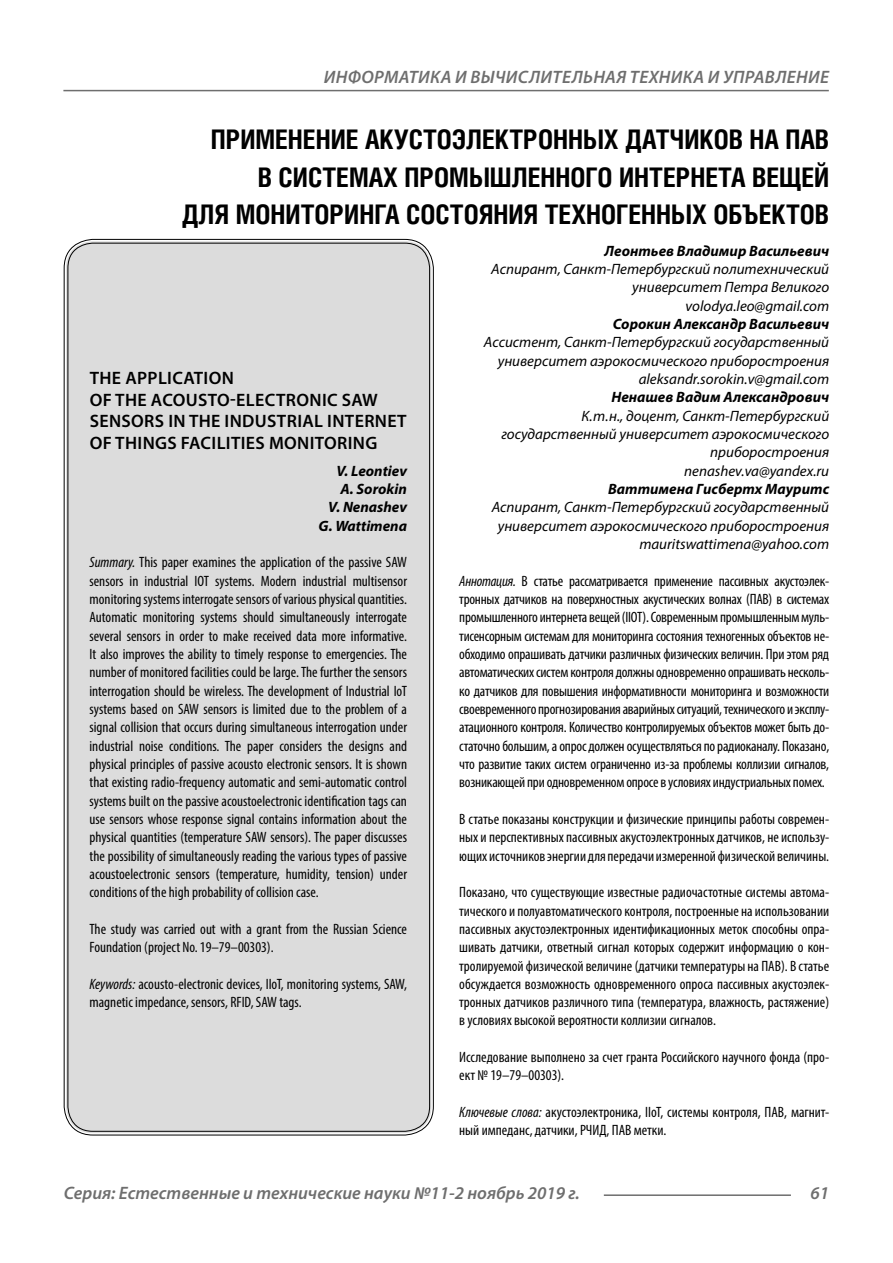
<style>
.page{position:relative;width:893px;height:1263px;background:#fff}
.page>*{position:absolute;margin:0;border:0;box-sizing:border-box;transform-origin:0 0}
.Header{font:700 27px/37.5px "Helios Cond C";color:#000;text-align:right}
.Header-eng{font:600 18px/21.6px "Myriad Pro";letter-spacing:.02em;color:#000}
.t1{font:italic 600 18px "Myriad Pro";color:#6e6e6e}
.Annotation-rus{font:condensed 15px/18.3px "Myriad Pro";color:#000;text-align:justify}
.Annotation-eng{font:condensed 15px/18.3px "Myriad Pro";color:#000}
.Author-doc{font:italic 15px/18.3px "Myriad Pro";color:#000;text-align:right}
.Author{font:italic 700 15px "Myriad Pro";color:#000}
.Author-email{font:italic 15px "Myriad Pro";color:#000}
.Author-eng{font:italic 700 15px "Myriad Pro";color:#000}
.s1{font-style:italic}
</style>
<div class="page">
<div style="left:66px;top:241px;width:365px;height:892px;background:#dcdcdc;border-radius:27px"></div>
<hr style="left:604px;top:1194px;width:187px;height:2px;background:#6e6e6e">
<hr style="left:63px;top:90px;width:766px;height:1px;background:#6e6e6e">
<p class="t1" style="left:324px;top:66px;width:25px">Информатика</p>
<p class="t1" style="left:455px;top:66px;width:63px">и вычислител</p>
<p class="t1" style="left:583px;top:66px;width:23px">ьная</p>
<p class="t1" style="left:630px;top:66px;width:12px">техника</p>
<p class="t1" style="left:708px;top:66px;width:37px">и управление</p>
<p class="Header" style="left:182px;top:120px;width:649px">ПРИМЕНЕНИЕ АКУСТОЭЛЕКТРОННЫХ ДАТЧИКОВ НА ПАВ<br>В СИСТЕМАХ ПРОМЫШЛЕННОГО ИНТЕРНЕТА ВЕЩЕЙ<br>ДЛЯ МОНИТОРИНГА СОСТОЯНИЯ ТЕХНОГЕННЫХ ОБЪЕКТОВ</p>
<p class="Author" style="left:605px;top:241px;width:226px">Леонтьев Владимир Васильевич</p>
<p class="Author-doc" style="left:491px;top:260px;width:340px">Аспирант, Санкт-Петербургский политехнический университет Петра Великого</p>
<p class="Author-email" style="left:685px;top:296px;width:145px">volodya.leo@gmail.com</p>
<p class="Author" style="left:613px;top:314px;width:218px">Сорокин Александр Васильевич</p>
<p class="Author-doc" style="left:484px;top:333px;width:347px">Ассистент, Санкт-Петербургский государственный университет аэрокосмического приборостроения</p>
<p class="Author-email" style="left:639px;top:370px;width:192px">aleksandr.sorokin.v@gmail.com</p>
<p class="Author" style="left:611px;top:388px;width:219px">Ненашев Вадим Александрович</p>
<p class="Author-doc" style="left:501px;top:406px;width:329px">К.т.н., доцент, Санкт-Петербургский государственный университет аэрокосмического приборостроения</p>
<p class="Author-email" style="left:684px;top:461px;width:146px">nenashev.va@yandex.ru</p>
<p class="Author" style="left:608px;top:479px;width:223px">Ваттимена Гисбертх Мауритс</p>
<p class="Author-doc" style="left:492px;top:498px;width:339px;text-align:center">Аспирант, Санкт-Петербургский государственный университет аэрокосмического приборостроения</p>
<p class="Author-email" style="left:639px;top:535px;width:191px">mauritswattimena@yahoo.com</p>
<p class="Annotation-rus" style="left:459px;top:571px;width:371px"><span class="s1">Аннотация.</span> В статье рассматривается применение пассивных акустоэлек&shy;тронных датчиков на поверхностных акустических волнах (ПАВ) в системах промышленного интернета вещей (IIOT). Современным промышленным муль&shy;тисенсорным системам для мониторинга состояния техногенных объектов не&shy;обходимо опрашивать датчики различных физических величин. При этом ряд автоматических систем контроля должны одновременно опрашивать несколь&shy;ко датчиков для повышения информативности мониторинга и возможности своевременного прогнозирования аварийных ситуаций, технического и эксплу&shy;атационного контроля. Количество контролируемых объектов может быть до&shy;статочно большим, а опрос должен осуществляться по радиоканалу. Показано, что развитие таких систем ограниченно из-за проблемы коллизии сигналов, возникающей при одновременном опросе в условиях индустриальных помех.</p>
<p class="Annotation-rus" style="left:459px;top:810px;width:371px">В статье показаны конструкции и физические принципы работы современ&shy;ных и перспективных пассивных акустоэлектронных датчиков, не использу&shy;ющих источников энергии для передачи измеренной физической величины.</p>
<p class="Annotation-rus" style="left:459px;top:883px;width:371px">Показано, что существующие известные радиочастотные системы автома&shy;тического и полуавтоматического контроля, построенные на использовании пассивных акустоэлектронных идентификационных меток способны опра&shy;шивать датчики, ответный сигнал которых содержит информацию о кон&shy;тролируемой физической величине (датчики температуры на ПАВ). В статье обсуждается возможность одновременного опроса пассивных акустоэлек&shy;тронных датчиков различного типа (температура, влажность, растяжение) в условиях высокой вероятности коллизии сигналов.</p>
<p class="Annotation-rus" style="left:459px;top:1048px;width:371px">Исследование выполнено за счет гранта Российского научного фонда (про&shy;ект № 19–79–00303).</p>
<p class="Annotation-rus" style="left:459px;top:1103px;width:371px"><span class="s1">Ключевые слова:</span> акустоэлектроника, IIoT, системы контроля, ПАВ, магнит&shy;ный импеданс, датчики, РЧИД, ПАВ метки.</p>
<p class="Header-eng" style="left:90px;top:367px;width:318px">THE APPLICATION<br>OF THE ACOUSTO-ELECTRONIC SAW<br>SENSORS IN THE INDUSTRIAL INTERNET<br>OF THINGS FACILITIES MONITORING</p>
<p class="Author-eng" style="left:336px;top:461px;width:72px">V. Leontiev</p>
<p class="Author-eng" style="left:341px;top:479px;width:68px">A. Sorokin</p>
<p class="Author-eng" style="left:328px;top:498px;width:80px">V. Nenashev</p>
<p class="Author-eng" style="left:319px;top:516px;width:90px">G. Wattimena</p>
<p class="Annotation-eng" style="left:90px;top:553px;width:319px;text-align:justify"><span class="s1">Summary.</span> This paper examines the application of the passive SAW sensors in industrial IOT systems. Modern industrial multisensor monitoring systems interrogate sensors of various physical quantities.<br>Automatic monitoring systems should simultaneously interrogate several sensors in order to make received data more informative.<br>It also improves the ability to timely response to emergencies. The number of monitored facilities could be large. The further the sensors interrogation should be wireless. The development of Industrial IoT systems based on SAW sensors is limited due to the problem of a signal collision that occurs during simultaneous interrogation under industrial noise conditions. The paper considers the designs and physical principles of passive acousto electronic sensors. It is shown that existing radio-frequency automatic and semi-automatic control systems built on the passive acoustoelectronic identification tags can use sensors whose response signal contains information about the physical quantities (temperature SAW sensors). The paper discusses the possibility of simultaneously reading the various types of passive acoustoelectronic sensors (temperature, humidity, tension) under conditions of the high probability of collision case.</p>
<p class="Annotation-eng" style="left:90px;top:919px;width:319px">The study was carried out with a grant from the Russian Science<br>Foundation (project No. 19–79–00303).</p>
<p class="Annotation-eng" style="left:90px;top:974px;width:319px"><span class="s1">Keywords:</span> acousto-electronic devices, IIoT, monitoring systems, SAW, magnetic impedance, sensors, RFID, SAW tags.</p>
<p class="t1" style="left:64px;top:1182px;width:518px">Серия: Естественные и технические науки №11-2 ноябрь 2019 г.</p>
<p class="t1" style="left:810px;top:1182px;width:20px">61</p>
</div>
